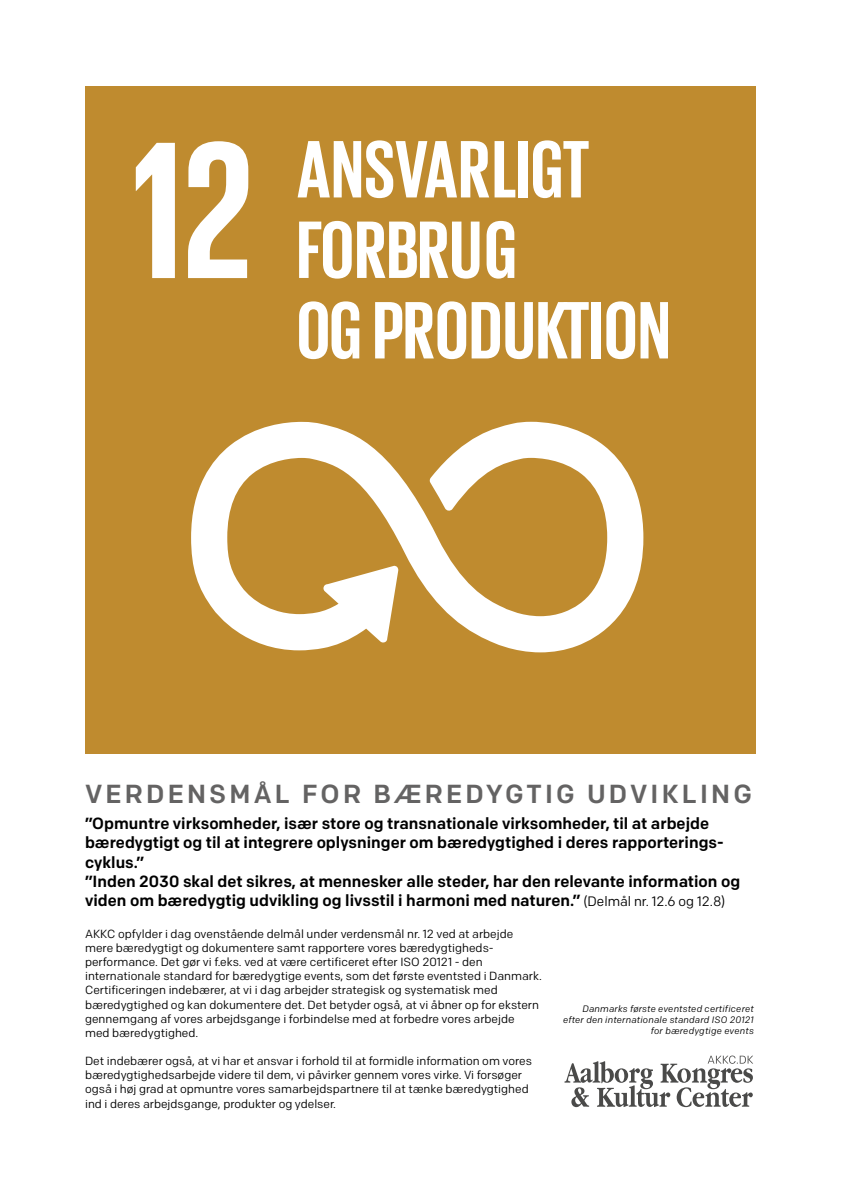
<style>
.page{position:relative;width:842px;height:1192px;background:#fff}
.page>*{position:absolute;margin:0;border:0;box-sizing:border-box;transform-origin:0 0}
.t1{font:700 83.15px/80.5px "Giorgio Sans";letter-spacing:.015em;color:#fff}
.t2{font:500 26.05px "Colfax";letter-spacing:.12em;color:#646363}
.t3{font:500 16.15px/19.4px "Colfax";color:#000}
.t4{font:11.8px/14.2px "Colfax";color:#000}
.t5{font:italic 9.3px/11.2px "Colfax";letter-spacing:.02em;color:#000;text-align:right}
.s1{font-weight:400;font-size:13.65px}
</style>
<div class="page">
<svg style="left:564px;top:1056px;width:189px;height:51px"></svg>
<div style="left:85px;top:86px;width:670px;height:668px;background:#bf8b2f"></div>
<svg style="left:136px;top:143px;width:39px;height:135px"></svg>
<svg style="left:188px;top:141px;width:60px;height:137px"></svg>
<svg style="left:191px;top:422px;width:452px;height:230px"></svg>
<h1 class="t1" style="left:297px;top:127px;width:374px">ANSVARLIGT<br>FORBRUG<br>OG PRODUKTION</h1>
<h2 class="t2" style="left:85px;top:778px;width:668px">VERDENSMÅL FOR BÆREDYGTIG UDVIKLING</h2>
<p class="t3" style="left:85px;top:813px;width:657px">”Opmuntre virksomheder, især store og transnationale virksomheder, til at arbejde bæredygtigt og til at integrere oplysninger om bæredygtighed i deres rapporterings&shy;cyklus.”<br>”Inden 2030 skal det sikres, at mennesker alle steder, har den relevante information og viden om bæredygtig udvikling og livsstil i harmoni med naturen.” <span class="s1">(Delmål nr. 12.6 og 12.8)</span></p>
<p class="t4" style="left:85px;top:926px;width:458px">AKKC opfylder i dag ovenstående delmål under verdensmål nr. 12 ved at arbejde mere bæredygtigt og dokumentere samt rapportere vores bæredygtigheds&shy;performance. Det gør vi f.eks. ved at være certificeret efter ISO 20121 - den internationale standard for bæredygtige events, som det første eventsted i Danmark.<br>Certificeringen indebærer, at vi i dag arbejder strategisk og systematisk med bæredygtighed og kan dokumentere det. Det betyder også, at vi åbner op for ekstern gennemgang af vores arbejdsgange i forbindelse med at forbedre vores arbejde med bæredygtighed.</p>
<p class="t4" style="left:85px;top:1054px;width:448px">Det indebærer også, at vi har et ansvar i forhold til at formidle information om vores bæredygtighedsarbejde videre til dem, vi påvirker gennem vores virke. Vi forsøger også i høj grad at opmuntre vores samarbejdspartnere til at tænke bæredygtighed ind i deres arbejdsgange, produkter og ydelser.</p>
<p class="t5" style="left:563px;top:1003px;width:192px">Danmarks første eventsted certificeret efter den internationale standard ISO 20121 for bæredygtige events</p>
</div>
